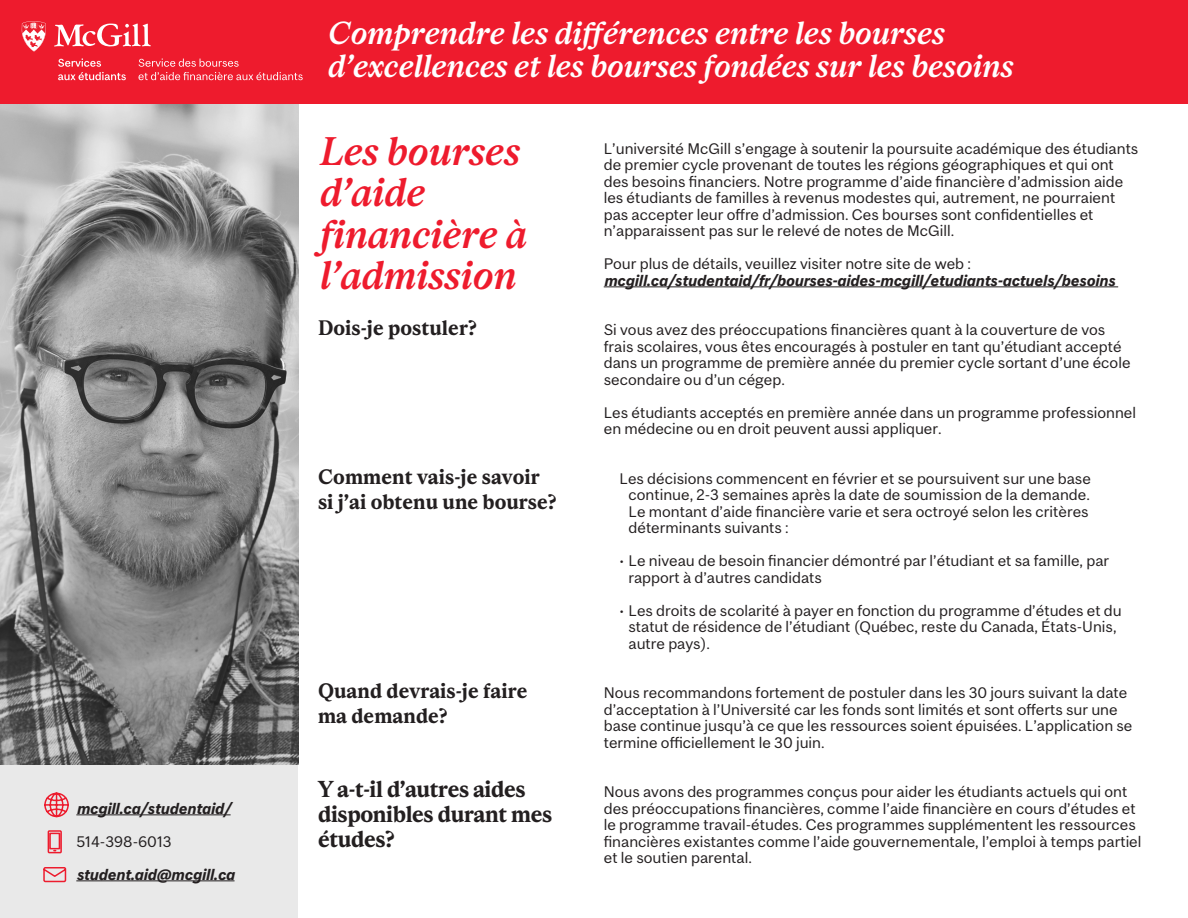
<style>
.page{position:relative;width:1188px;height:918px;background:#fff}
.page>*{position:absolute;margin:0;border:0;box-sizing:border-box;transform-origin:0 0}
.Header_3{font:37.2px/41.2px "Mc Gill Serif Medium Italic 20190326";color:#ee1b2d}
.t1{font:29.7px/33px "Mc Gill Serif Medium Italic 20190326";color:#fff}
.Header_5{font:21.45px/24.8px "Mc Gill Serif Bold 20190326";letter-spacing:-.02em;color:#231f20}
.Header_5-2{font:19.5px/24.8px "Mc Gill Serif Bold 20190326";color:#231f20}
.Body_copy{font:14.85px/16.5px "Mc Gill Sans Regular 20190326";color:#231f20}
.List{font:14.85px/16.5px "Mc Gill Sans Regular 20190326";color:#231f20}
.Body_copy-2{font:14.85px/16.5px "Mc Gill Sans Bold Italic 20190326";color:#231f20}
.s1{font-family:"Mc Gill Sans Regular 20190326"}
</style>
<div class="page">
<div style="left:0;top:0;width:1188px;height:104px;background:#ee1b2d"></div>
<svg style="left:54px;top:23px;width:97px;height:24px"></svg>
<svg style="left:21px;top:21px;width:25px;height:31px"></svg>
<svg style="left:58px;top:58px;width:68px;height:22px"></svg>
<svg style="left:138px;top:58px;width:165px;height:22px"></svg>
<div style="left:0;top:764px;width:298px;height:154px;background:#e9e9e9"></div>
<img style="left:0;top:104px;width:298px;height:660px">
<hr style="left:604px;top:286px;width:514px;height:1px;background:#231f20">
<hr style="left:76px;top:814px;width:155px;height:1px;background:#231f20">
<hr style="left:76px;top:880px;width:159px;height:1px;background:#231f20">
<svg style="left:44px;top:792px;width:25px;height:26px"></svg>
<svg style="left:47px;top:830px;width:15px;height:24px"></svg>
<svg style="left:43px;top:867px;width:24px;height:16px"></svg>
<p class="Body_copy-2" style="left:76px;top:800px;width:156px">mcgill.ca/studentaid/</p>
<p class="Body_copy" style="left:76px;top:833px;width:97px">514-398-6013</p>
<p class="Body_copy-2" style="left:76px;top:866px;width:160px">student.aid@mcgill.ca</p>
<h2 class="t1" style="left:326px;top:16px;width:687px">Comprendre les différences entre les bourses d’excellences et les bourses fondées sur les besoins</h2>
<h3 class="Header_3" style="left:318px;top:130px;width:209px">Les bourses d’aide financière à l’admission</h3>
<h5 class="Header_5-2" style="left:318px;top:315px;width:160px">Dois-je postuler?</h5>
<h5 class="Header_5-2" style="left:318px;top:464px;width:240px">Comment vais-je savoir si j’ai obtenu une bourse?</h5>
<h5 class="Header_5-2" style="left:318px;top:678px;width:211px">Quand devrais-je faire ma demande?</h5>
<h5 class="Header_5" style="left:318px;top:777px;width:236px">Y a-t-il d’autres aides disponibles durant mes études?</h5>
<p class="Body_copy" style="left:604px;top:140px;width:536px">L’université McGill s’engage à soutenir la poursuite académique des étudiants de premier cycle provenant de toutes les régions géographiques et qui ont des besoins financiers. Notre programme d’aide financière d’admission aide les étudiants de familles à revenus modestes qui, autrement, ne pourraient pas accepter leur offre d’admission. Ces bourses sont confidentielles et n’apparaissent pas sur le relevé de notes de McGill.</p>
<p class="Body_copy-2" style="left:604px;top:256px;width:513px"><span class="s1">Pour plus de détails, veuillez visiter notre site de web : </span>mcgill.ca/studentaid/fr/bourses-aides-mcgill/etudiants-actuels/besoins</p>
<p class="Body_copy" style="left:604px;top:322px;width:528px">Si vous avez des préoccupations financières quant à la couverture de vos frais scolaires, vous êtes encouragés à postuler en tant qu’étudiant accepté dans un programme de première année du premier cycle sortant d’une école secondaire ou d’un cégep.</p>
<p class="Body_copy" style="left:604px;top:404px;width:534px">Les étudiants acceptés en première année dans un programme professionnel en médecine ou en droit peuvent aussi appliquer.</p>
<p class="List" style="left:628px;top:470px;width:464px;text-indent:-9px">Les décisions commencent en février et se poursuivent sur une base continue, 2-3 semaines après la date de soumission de la demande.<br>Le montant d’aide financière varie et sera octroyé selon les critères déterminants suivants :</p>
<p class="List" style="left:628px;top:553px;width:482px;text-indent:-9px">• Le niveau de besoin financier démontré par l’étudiant et sa famille, par rapport à d’autres candidats</p>
<p class="List" style="left:628px;top:602px;width:495px;text-indent:-9px">• Les droits de scolarité à payer en fonction du programme d’études et du statut de résidence de l’étudiant (Québec, reste du Canada, États-Unis, autre pays).</p>
<p class="Body_copy" style="left:604px;top:685px;width:530px">Nous recommandons fortement de postuler dans les 30 jours suivant la date d’acceptation à l’Université car les fonds sont limités et sont offerts sur une base continue jusqu’à ce que les ressources soient épuisées. L’application se termine officiellement le 30 juin.</p>
<p class="Body_copy" style="left:604px;top:784px;width:539px">Nous avons des programmes conçus pour aider les étudiants actuels qui ont des préoccupations financières, comme l’aide financière en cours d’études et le programme travail-études. Ces programmes supplémentent les ressources financières existantes comme l’aide gouvernementale, l’emploi à temps partiel et le soutien parental.</p>
</div>
